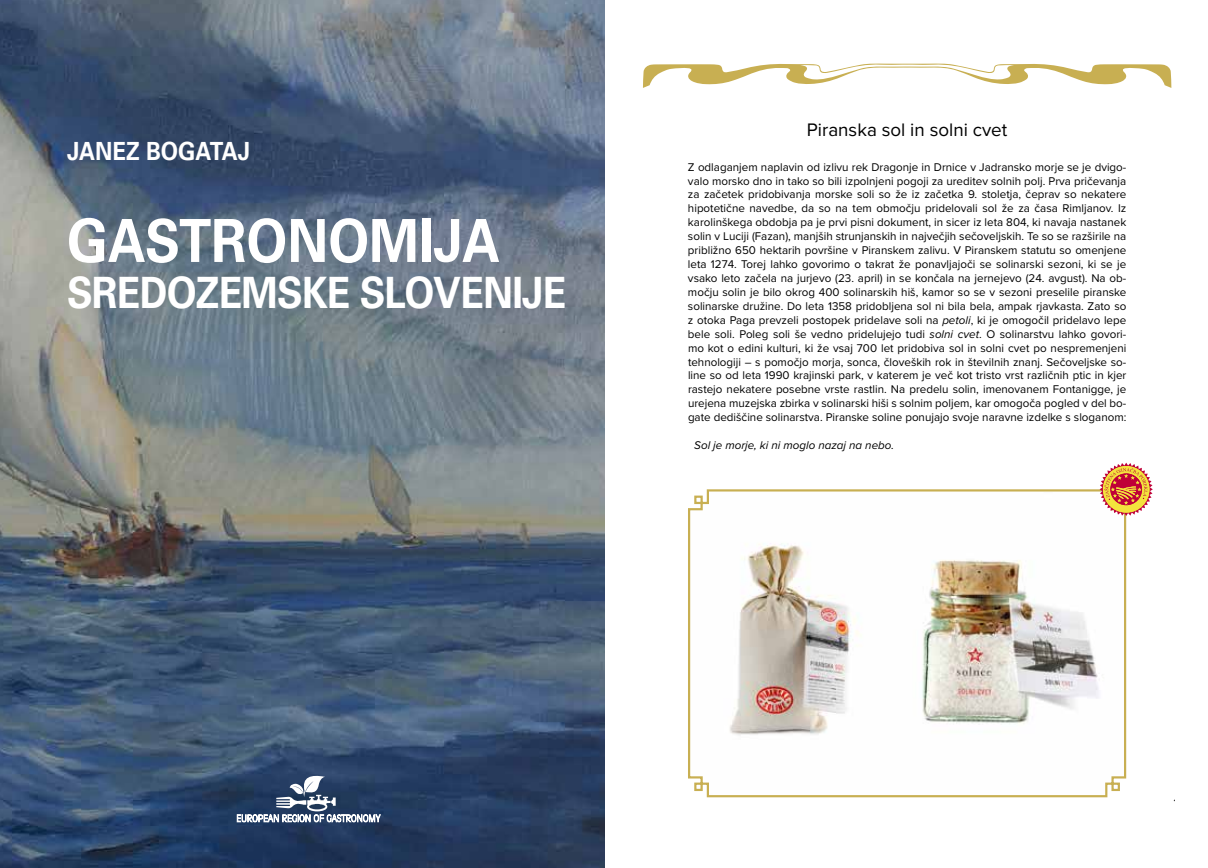
<style>
.page{position:relative;width:1208px;height:868px;background:#fff}
.page>*{position:absolute;margin:0;border:0;box-sizing:border-box;transform-origin:0 0}
.t1{font:700 59.4px "Univers";color:#fff;scale:.89 1}
.t2{font:700 43.35px "Univers";letter-spacing:-.02em;color:#fff;scale:.89 1}
.t3{font:700 25.05px "Univers";color:#fff;scale:.89 1}
.t4{font:18.75px "Proxima Nova";color:#000}
.t5{font:11.55px/14px "Proxima Nova";color:#000;text-align:justify}
.t6{font:italic 11.55px "Proxima Nova";color:#000}
.s1{font-style:italic}
</style>
<div class="page">
<svg style="left:643px;top:63px;width:528px;height:25px"></svg>
<svg style="left:688px;top:489px;width:439px;height:309px"></svg>
<svg style="left:1099px;top:462px;width:53px;height:54px"></svg>
<img style="left:0;top:0;width:604px;height:867px">
<svg style="left:237px;top:775px;width:143px;height:47px;background:#506380"></svg>
<h3 class="t3" style="left:67px;top:136px;width:207px">JANEZ BOGATAJ</h3>
<h1 class="t1" style="left:67px;top:205px;width:488px">GASTRONOMIJA</h1>
<h2 class="t2" style="left:67px;top:266px;width:562px">SREDOZEMSKE SLOVENIJE</h2>
<h3 class="t4" style="left:807px;top:115px;width:202px">Piranska sol in solni cvet</h3>
<p class="t5" style="left:688px;top:159px;width:440px">Z odlaganjem naplavin od izlivu rek Dragonje in Drnice v Jadransko morje se je dvigo&shy;valo morsko dno in tako so bili izpolnjeni pogoji za ureditev solnih polj. Prva pričevanja za začetek pridobivanja morske soli so že iz začetka 9. stoletja, čeprav so nekatere hipotetične navedbe, da so na tem območju pridelovali sol že za časa Rimljanov. Iz karolinškega obdobja pa je prvi pisni dokument, in sicer iz leta 804, ki navaja nastanek solin v Luciji (Fazan), manjših strunjanskih in največjih sečoveljskih. Te so se razširile na približno 650 hektarih površine v Piranskem zalivu. V Piranskem statutu so omenjene leta 1274. Torej lahko govorimo o takrat že ponavljajoči se solinarski sezoni, ki se je vsako leto začela na jurjevo (23. april) in se končala na jernejevo (24. avgust). Na ob&shy;močju solin je bilo okrog 400 solinarskih hiš, kamor so se v sezoni preselile piranske solinarske družine. Do leta 1358 pridobljena sol ni bila bela, ampak rjavkasta. Zato so z otoka Paga prevzeli postopek pridelave soli na <span class="s1">petoli</span>, ki je omogočil pridelavo lepe bele soli. Poleg soli še vedno pridelujejo tudi <span class="s1">solni cvet</span>. O solinarstvu lahko govori&shy;mo kot o edini kulturi, ki že vsaj 700 let pridobiva sol in solni cvet po nespremenjeni tehnologiji – s pomočjo morja, sonca, človeških rok in številnih znanj. Sečoveljske so&shy;line so od leta 1990 krajinski park, v katerem je več kot tristo vrst različnih ptic in kjer rastejo nekatere posebne vrste rastlin. Na predelu solin, imenovanem Fontanigge, je urejena muzejska zbirka v solinarski hiši s solnim poljem, kar omogoča pogled v del bo&shy;gate dediščine solinarstva. Piranske soline ponujajo svoje naravne izdelke s sloganom:</p>
<p class="t6" style="left:694px;top:436px;width:201px">Sol je morje, ki ni moglo nazaj na nebo.</p>
</div>
